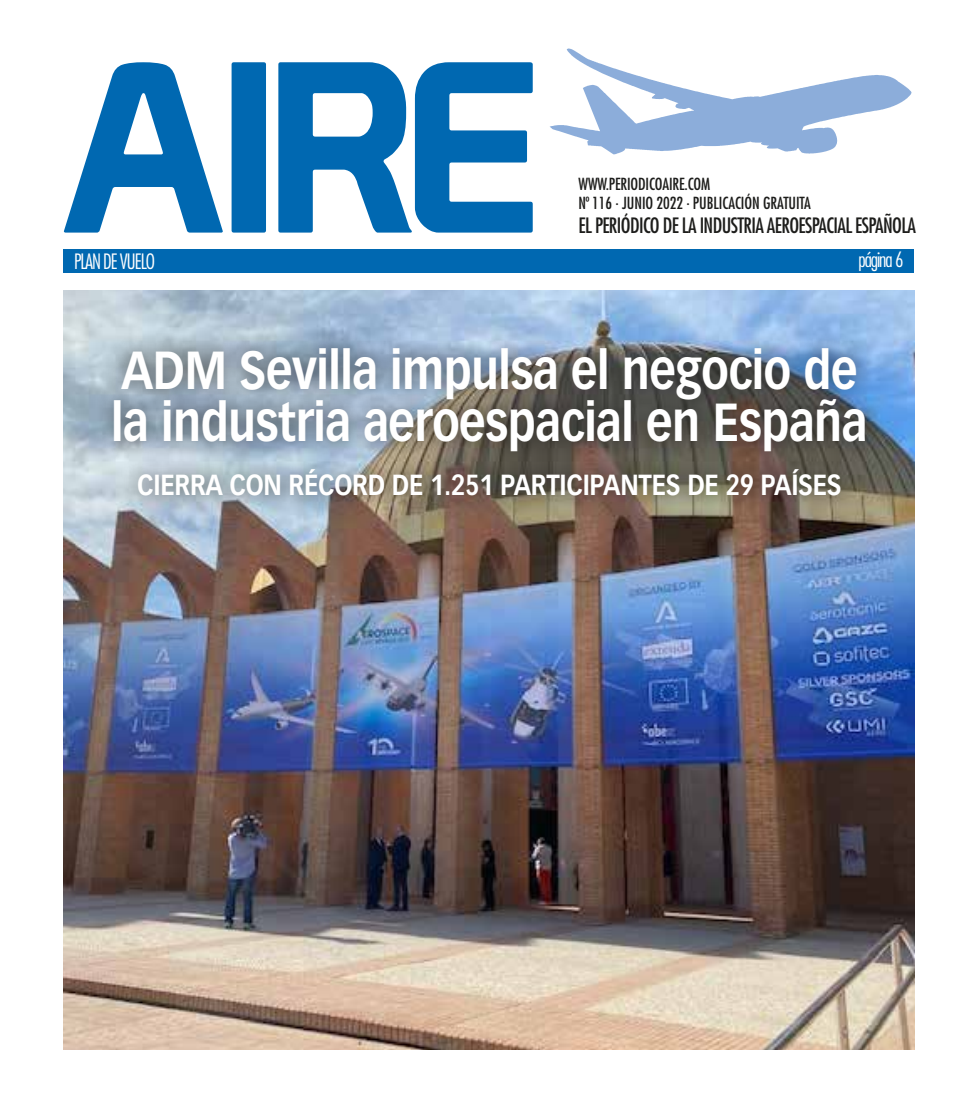
<style>
.page{position:relative;width:978px;height:1120px;background:#fff}
.page>*{position:absolute;margin:0;border:0;box-sizing:border-box;transform-origin:0 0}
.t1{font:700 52.5px/52.5px "Vectora LT Pro";letter-spacing:-.01em;color:#fff;scale:.85 1}
.t2{font:700 28.5px "Vectora LT Pro";letter-spacing:-.01em;color:#fff;scale:.85 1}
.t3{font:condensed 20.62px "Futura Std";letter-spacing:-.03em;color:#1d1d1b}
.t4{font:300 condensed 20.62px "Futura Std";letter-spacing:-.05em;color:#fff}
.t5{font:condensed 16.25px/19.5px "Futura Std";letter-spacing:-.005em;color:#1d1d1b}
</style>
<div class="page">
<div style="left:64px;top:249px;width:850px;height:23px;background:#0068b1"></div>
<svg style="left:64px;top:62px;width:469px;height:171px;fill:#0068b1"></svg>
<svg style="left:550px;top:48px;width:361px;height:106px"></svg>
<img style="left:64px;top:290px;width:850px;height:759px">
<div style="left:96px;top:329px;width:788px;height:185px;background:#1d1d1b;opacity:.75"></div>
<p class="t5" style="left:579px;top:174px;width:234px">WWW.PERIODICOAIRE.COM<br>Nº 116 . JUNIO 2022 . PUBLICACIÓN GRATUITA</p>
<p class="t3" style="left:579px;top:213px;width:339px">EL PERIÓDICO DE LA INDUSTRIA AEROESPACIAL ESPAÑOLA</p>
<p class="t4" style="left:74px;top:249px;width:82px">PLAN DE VUELO</p>
<p class="t4" style="left:858px;top:247px;width:47px">página 6</p>
<p class="t1" style="left:111px;top:343px;width:891px">ADM Sevilla impulsa el negocio de la industria aeroespacial en España</p>
<p class="t2" style="left:137px;top:468px;width:830px">CIERRA CON RÉCORD DE 1.251 PARTICIPANTES DE 29 PAÍSES</p>
</div>
